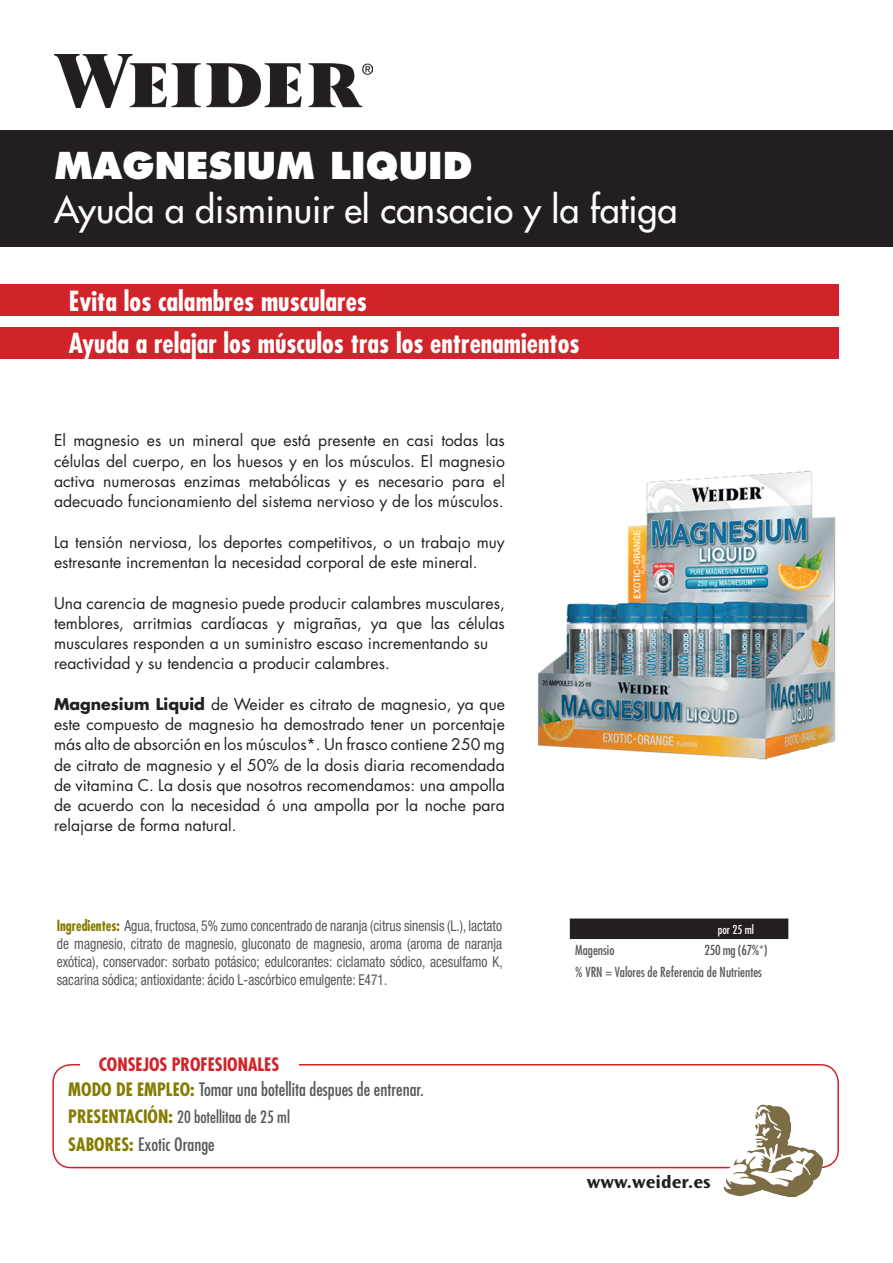
<style>
.page{position:relative;width:893px;height:1263px;background:#fff}
.page>*{position:absolute;margin:0;border:0;box-sizing:border-box;transform-origin:0 0}
.t1{font:36px "Futura";color:#fff}
.t2{font:800 36px "Futura";color:#fff}
.t3{font:700 condensed 27px "Futura";color:#fff}
.t4{font:condensed 18px "Futura";color:#57585a}
.t5{font:700 condensed 18px "Futura";color:#d1232a}
.t6{font:700 18px "Ocean Sans Std";color:#231f20;scale:1.09 1}
.t7{font:condensed 16.5px "Futura";color:#57585a}
.t8{font:15.75px/20.2px "Futura";color:#231f20;text-align:justify}
.t9{font:condensed 15px/18px "Helvetica Neue";color:#57585a;text-align:justify;scale:.9 1}
.t10{font:condensed 13.5px/21.6px "Futura";color:#57585a}
.t11{font:condensed 12px "Futura";color:#fff}
.s1{font-weight:700}
.s2{font-family:"Futura";font-weight:700;color:#857c00}
.s3{font-weight:700;color:#857c00}
.s4{font-weight:700;font-size:18px;color:#857c00}
</style>
<div class="page">
<div style="left:52px;top:1064px;width:787px;height:104px;border:2px solid #d1232a;border-radius:18px"></div>
<div style="left:0;top:327px;width:839px;height:32px;background:#d1232a"></div>
<div style="left:0;top:284px;width:839px;height:31px;background:#d1232a"></div>
<img style="left:54px;top:54px;width:319px;height:53px">
<div style="left:0;top:130px;width:893px;height:117px;background:#231f20"></div>
<svg style="left:570px;top:918px;width:218px;height:22px;background:#312e2f"></svg>
<div style="left:80px;top:1051px;width:218px;height:25px;background:#fff"></div>
<img style="left:724px;top:1104px;width:98px;height:93px">
<img style="left:537px;top:470px;width:299px;height:290px">
<h1 class="t2" style="left:54px;top:144px;width:420px">MAGNESIUM LIQUID</h1>
<h1 class="t1" style="left:54px;top:186px;width:625px">Ayuda a disminuir el cansacio y la fatiga</h1>
<h2 class="t3" style="left:69px;top:284px;width:300px">Evita los calambres musculares</h2>
<h2 class="t3" style="left:69px;top:326px;width:512px">Ayuda a relajar los músculos tras los entrenamientos</h2>
<p class="t8" style="left:54px;top:430px;width:452px">El magnesio es un mineral que está presente en casi todas las células del cuerpo, en los huesos y en los músculos. El magnesio activa numerosas enzimas metabólicas y es necesario para el adecuado funcionamiento del sistema nervioso y de los músculos.</p>
<p class="t8" style="left:54px;top:532px;width:452px">La tensión nerviosa, los deportes competitivos, o un trabajo muy estresante incrementan la necesidad corporal de este mineral.</p>
<p class="t8" style="left:54px;top:592px;width:452px;text-align:left">Una carencia de magnesio puede producir calambres musculares, temblores, arritmias cardíacas y migrañas, ya que las células musculares responden a un suministro escaso incrementando su reactividad y su tendencia a producir calambres.</p>
<p class="t8" style="left:54px;top:694px;width:452px"><span class="s1">Magnesium Liquid</span> de Weider es citrato de magnesio, ya que este compuesto de magnesio ha demostrado tener un porcentaje más alto de absorción en los músculos*. Un frasco contiene 250 mg de citrato de magnesio y el 50% de la dosis diaria recomendada de vitamina C. La dosis que nosotros recomendamos: una ampolla de acuerdo con la necesidad ó una ampolla por la noche para relajarse de forma natural.</p>
<p class="t9" style="left:57px;top:916px;width:497px"><span class="s2">Ingredientes:</span> Agua, fructosa, 5% zumo concentrado de naranja (citrus sinensis (L.), lactato de magnesio, citrato de magnesio, gluconato de magnesio, aroma (aroma de naranja exótica), conservador: sorbato potásico; edulcorantes: ciclamato sódico, acesulfamo K, sacarina sódica; antioxidante: ácido L-ascórbico emulgente: E471.</p>
<p class="t5" style="left:99px;top:1053px;width:182px">CONSEJOS PROFESIONALES</p>
<p class="t4" style="left:68px;top:1078px;width:357px"><span class="s3">MODO DE EMPLEO:</span> Tomar una botellita despues de entrenar.</p>
<p class="t7" style="left:68px;top:1107px;width:223px"><span class="s4">PRESENTACIÓN:</span> 20 botellitaa de 25 ml</p>
<p class="t4" style="left:68px;top:1133px;width:148px"><span class="s3">SABORES:</span> Exotic Orange</p>
<p class="t11" style="left:718px;top:921px;width:38px">por 25 ml</p>
<p class="t10" style="left:575px;top:939px;width:194px;text-indent:129px">250 mg (67%*) % VRN = Valores de Referencia de Nutrientes</p>
<p class="t10" style="left:575px;top:939px;width:41px">Magensio</p>
<p class="t6" style="left:587px;top:1172px;width:115px">www.weider.es</p>
</div>
